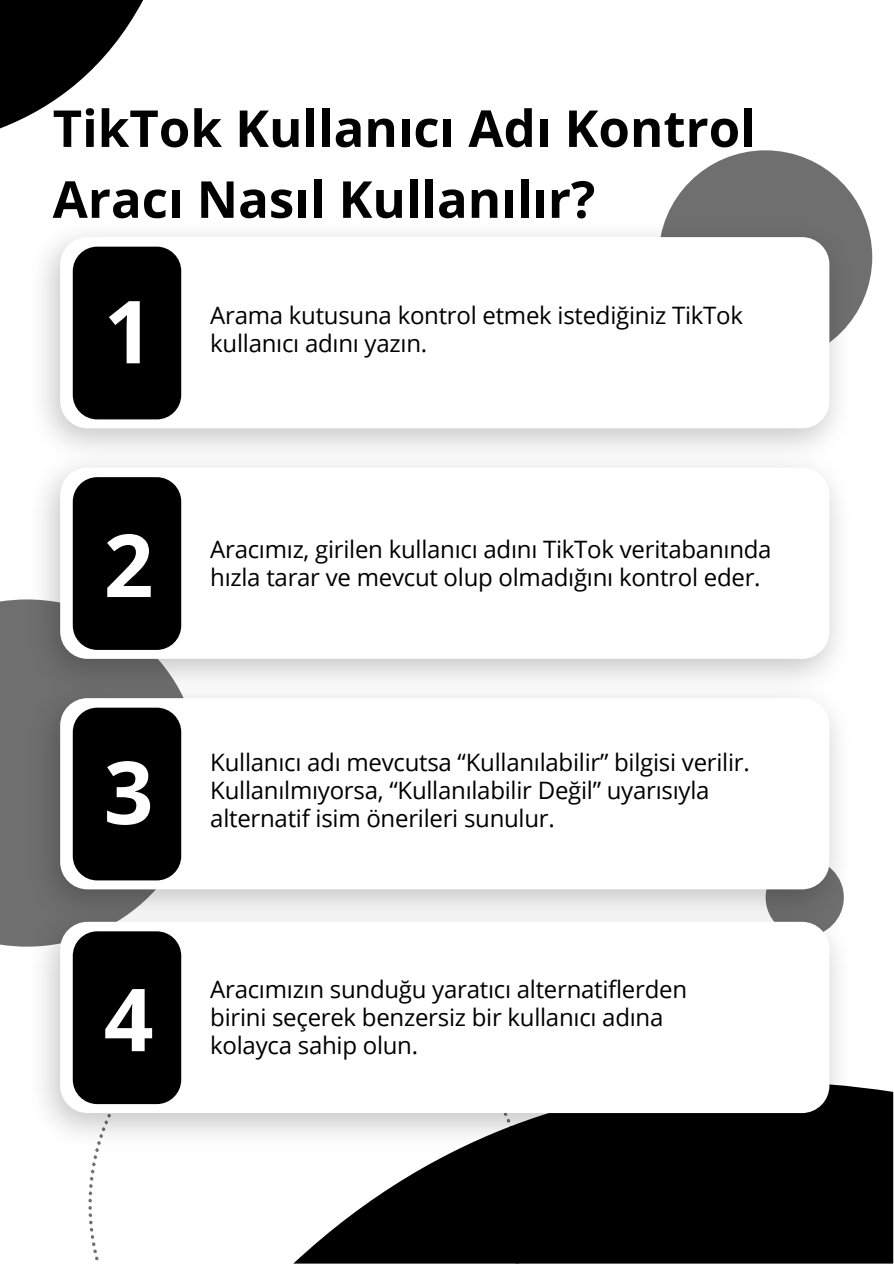
<style>
.page{position:relative;width:894px;height:1264px;background:#fff}
.page>*{position:absolute;margin:0;border:0;box-sizing:border-box;transform-origin:0 0}
.t1{font:700 87px "Open Sans";color:#fff}
.t2{font:700 50.85px/70.8px "Open Sans";color:#000}
.t3{font:24px/28.2px "Open Sans";letter-spacing:-.01em;color:#000}
</style>
<div class="page">
<svg style="left:667px;top:150px;width:205px;height:165px;fill:#6f6f6f"></svg>
<div style="left:0;top:599px;width:201px;height:347px;background:#6f6f6f"></div>
<svg style="left:294px;top:1087px;width:599px;height:176px;background:#1d1d1d"></svg>
<svg style="left:0;top:0;width:143px;height:128px"></svg>
<img style="left:25px;top:216px;width:830px;height:937px">
<div style="left:60px;top:237px;width:769px;height:191px;background:#fff;border-radius:27px"></div>
<div style="left:73px;top:247px;width:108px;height:172px;background:#000;border-radius:24px"></div>
<div style="left:60px;top:467px;width:769px;height:192px;background:#fff;border-radius:27px"></div>
<div style="left:73px;top:477px;width:108px;height:173px;background:#000;border-radius:24px"></div>
<div style="left:60px;top:698px;width:769px;height:191px;background:#fff;border-radius:27px"></div>
<div style="left:73px;top:707px;width:108px;height:173px;background:#000;border-radius:24px"></div>
<div style="left:60px;top:921px;width:769px;height:192px;background:#fff;border-radius:27px"></div>
<div style="left:73px;top:931px;width:108px;height:173px;background:#000;border-radius:24px"></div>
<h2 class="t2" style="left:53px;top:92px;width:704px">TikTok Kullanıcı Adı Kontrol<br>Aracı Nasıl Kullanılır?</h2>
<h1 class="t1" style="left:104px;top:270px;width:51px">1</h1>
<p class="t3" style="left:210px;top:300px;width:534px">Arama kutusuna kontrol etmek istediğiniz TikTok kullanıcı adını yazın.</p>
<h1 class="t1" style="left:104px;top:504px;width:51px">2</h1>
<p class="t3" style="left:210px;top:534px;width:562px">Aracımız, girilen kullanıcı adını TikTok veritabanında hızla tarar ve mevcut olup olmadığını kontrol eder.</p>
<h1 class="t1" style="left:104px;top:731px;width:51px">3</h1>
<p class="t3" style="left:210px;top:747px;width:541px">Kullanıcı adı mevcutsa “Kullanılabilir” bilgisi verilir.<br>Kullanılmıyorsa, “Kullanılabilir Değil” uyarısıyla alternatif isim önerileri sunulur.</p>
<h1 class="t1" style="left:104px;top:958px;width:51px">4</h1>
<p class="t3" style="left:210px;top:974px;width:478px">Aracımızın sunduğu yaratıcı alternatiflerden birini seçerek benzersiz bir kullanıcı adına kolayca sahip olun.</p>
</div>
